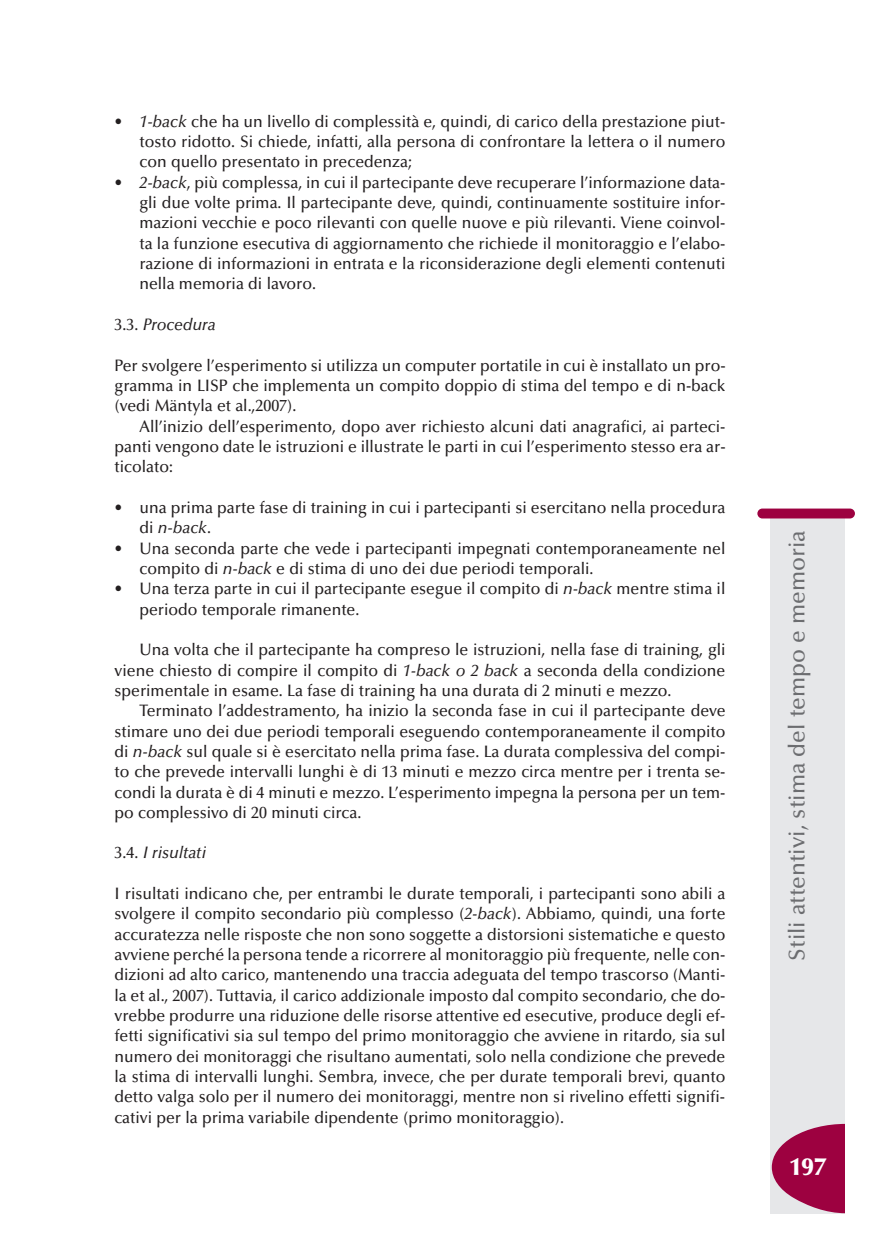
<style>
.page{position:relative;width:869px;height:1241px;background:#fff}
.page>*{position:absolute;margin:0;border:0;box-sizing:border-box;transform-origin:0 0}
.t1{font:900 24.5px "Optima";color:#fff}
.t2{font:500 22.75px "Optima";color:#6c6d70}
.t3{font:500 16.62px/20.3px "Optima";color:#231f20;text-align:justify;scale:.95 1}
.t4{font:italic 500 16.62px "Optima";color:#231f20;scale:.95 1}
.s1{font-style:italic}
.s2{font-style:normal}
</style>
<div class="page">
<div style="left:770px;top:516px;width:74px;height:697px;background:#e6e7e9"></div>
<div style="left:757px;top:508px;width:97px;height:10px;background:#9d0140;border-radius:5px"></div>
<svg style="left:771px;top:1123px;width:73px;height:89px"></svg>
<p class="t3" style="left:139px;top:113px;width:618px;text-indent:-25px">• <span class="s1">1-back</span> che ha un livello di complessità e, quindi, di carico della prestazione piut&shy;tosto ridotto. Si chiede, infatti, alla persona di confrontare la lettera o il numero con quello presentato in precedenza;</p>
<p class="t3" style="left:139px;top:173px;width:618px;text-indent:-25px">• <span class="s1">2-back</span>, più complessa, in cui il partecipante deve recuperare l’informazione data&shy;gli due volte prima. Il partecipante deve, quindi, continuamente sostituire infor&shy;mazioni vecchie e poco rilevanti con quelle nuove e più rilevanti. Viene coinvol&shy;ta la funzione esecutiva di aggiornamento che richiede il monitoraggio e l’elabo&shy;razione di informazioni in entrata e la riconsiderazione degli elementi contenuti nella memoria di lavoro.</p>
<p class="t4" style="left:115px;top:318px;width:108px"><span class="s2">3.3.</span> Procedura</p>
<p class="t3" style="left:115px;top:356px;width:644px">Per svolgere l’esperimento si utilizza un computer portatile in cui è installato un pro-</p>
<p class="t3" style="left:115px;top:377px;width:644px">gramma in LISP che implementa un compito doppio di stima del tempo e di n-back</p>
<p class="t3" style="left:115px;top:397px;width:193px">(vedi Mäntyla et al.,2007).</p>
<p class="t3" style="left:139px;top:417px;width:618px">All’inizio dell’esperimento, dopo aver richiesto alcuni dati anagrafici, ai parteci-</p>
<p class="t3" style="left:115px;top:438px;width:644px">panti vengono date le istruzioni e illustrate le parti in cui l’esperimento stesso era ar-</p>
<p class="t3" style="left:115px;top:458px;width:63px">ticolato:</p>
<p class="t3" style="left:139px;top:498px;width:618px;text-indent:-25px">• una prima parte fase di training in cui i partecipanti si esercitano nella procedura di <span class="s1">n-back</span>.</p>
<p class="t3" style="left:139px;top:539px;width:618px;text-indent:-25px">• Una seconda parte che vede i partecipanti impegnati contemporaneamente nel compito di <span class="s1">n-back</span> e di stima di uno dei due periodi temporali.</p>
<p class="t3" style="left:139px;top:580px;width:618px;text-indent:-25px">• Una terza parte in cui il partecipante esegue il compito di <span class="s1">n-back</span> mentre stima il periodo temporale rimanente.</p>
<p class="t3" style="left:139px;top:641px;width:618px">Una volta che il partecipante ha compreso le istruzioni, nella fase di training, gli</p>
<p class="t3" style="left:115px;top:661px;width:644px">viene chiesto di compire il compito di <span class="s1">1-back o 2 back</span> a seconda della condizione</p>
<p class="t3" style="left:115px;top:681px;width:587px">sperimentale in esame. La fase di training ha una durata di 2 minuti e mezzo.</p>
<p class="t3" style="left:139px;top:702px;width:618px">Terminato l’addestramento, ha inizio la seconda fase in cui il partecipante deve</p>
<p class="t3" style="left:115px;top:722px;width:644px">stimare uno dei due periodi temporali eseguendo contemporaneamente il compito</p>
<p class="t3" style="left:115px;top:742px;width:644px">di <span class="s1">n-back</span> sul quale si è esercitato nella prima fase. La durata complessiva del compi-</p>
<p class="t3" style="left:115px;top:763px;width:644px">to che prevede intervalli lunghi è di 13 minuti e mezzo circa mentre per i trenta se-</p>
<p class="t3" style="left:115px;top:783px;width:644px">condi la durata è di 4 minuti e mezzo. L’esperimento impegna la persona per un tem-</p>
<p class="t3" style="left:115px;top:803px;width:261px">po complessivo di 20 minuti circa.</p>
<p class="t4" style="left:114px;top:846px;width:98px"><span class="s2">3.4.</span> I risultati</p>
<p class="t3" style="left:114px;top:884px;width:644px">I risultati indicano che, per entrambi le durate temporali, i partecipanti sono abili a svolgere il compito secondario più complesso (<span class="s1">2-back</span>). Abbiamo, quindi, una forte accuratezza nelle risposte che non sono soggette a distorsioni sistematiche e questo avviene perché la persona tende a ricorrere al monitoraggio più frequente, nelle con&shy;dizioni ad alto carico, mantenendo una traccia adeguata del tempo trascorso (Manti&shy;la et al., 2007). Tuttavia, il carico addizionale imposto dal compito secondario, che do&shy;vrebbe produrre una riduzione delle risorse attentive ed esecutive, produce degli ef&shy;fetti significativi sia sul tempo del primo monitoraggio che avviene in ritardo, sia sul numero dei monitoraggi che risultano aumentati, solo nella condizione che prevede la stima di intervalli lunghi. Sembra, invece, che per durate temporali brevi, quanto detto valga solo per il numero dei monitoraggi, mentre non si rivelino effetti signifi&shy;cativi per la prima variabile dipendente (primo monitoraggio).</p>
<p class="t2" style="left:787px;top:960px;width:432px;rotate:-90deg">Stili attentivi, stima del tempo e memoria</p>
<p class="t1" style="left:789px;top:1156px;width:38px">197</p>
</div>
